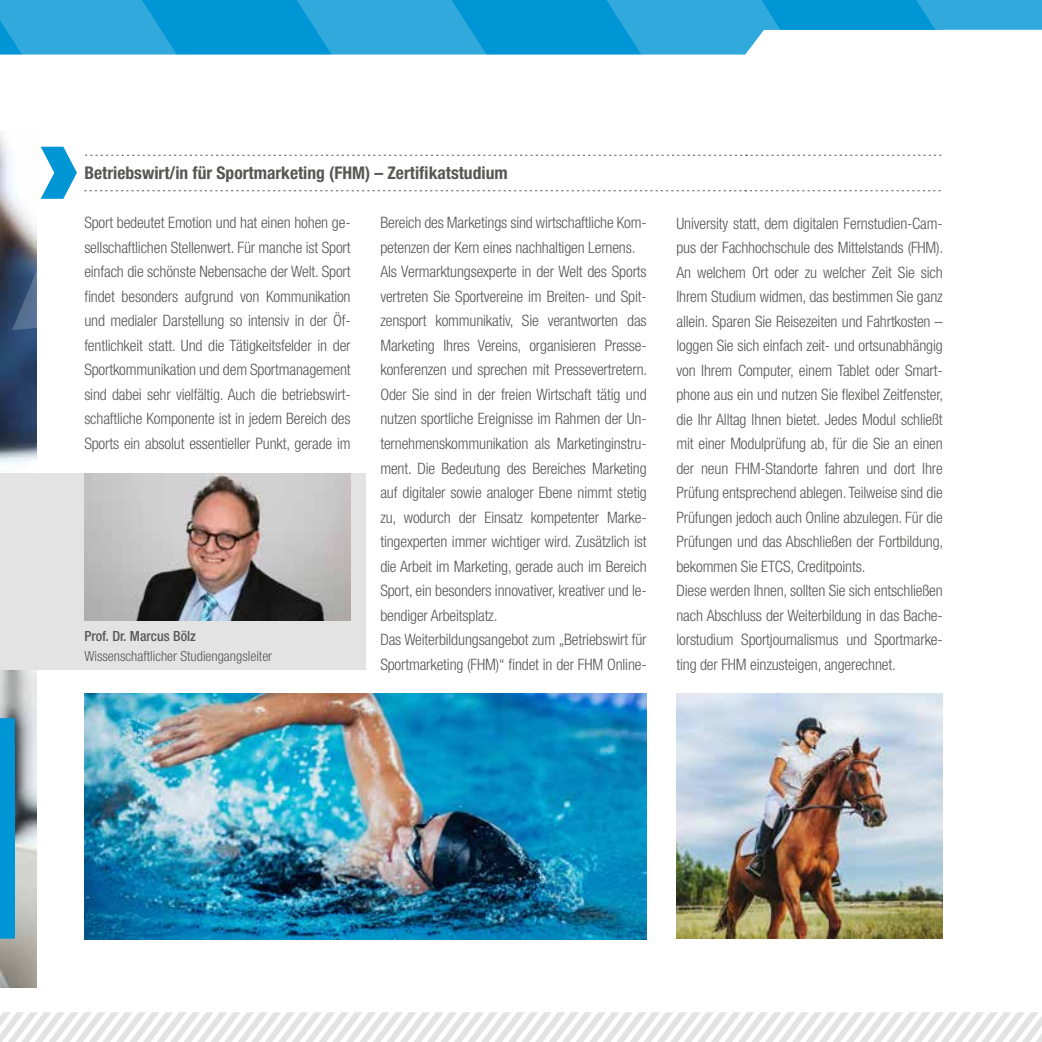
<style>
.page{position:relative;width:1042px;height:1042px;background:#fff}
.page>*{position:absolute;margin:0;border:0;box-sizing:border-box;transform-origin:0 0}
.t1{font:700 condensed 17.5px "Helvetica Neue LT Std";color:#575756}
.t2{font:300 condensed 15.75px/24.5px "Helvetica Neue LT Std";letter-spacing:-.01em;color:#575756}
.t3{font:300 condensed 14px "Helvetica Neue LT Std";color:#575756}
.t4{font:500 condensed 14px "Helvetica Neue LT Std";color:#575756}
</style>
<div class="page">
<img style="left:0;top:330px;width:36px;height:657px">
<hr style="left:0;top:934px;width:15px;height:4px;background:#0095d4">
<div style="left:0;top:743px;width:15px;height:192px;background:#0095d4"></div>
<div style="left:0;top:718px;width:15px;height:30px;background:#0095d4"></div>
<svg style="left:232px;top:0;width:630px;height:55px;fill:#0095d4"></svg>
<svg style="left:0;top:0;width:232px;height:330px"></svg>
<svg style="left:276px;top:0;width:249px;height:192px"></svg>
<svg style="left:569px;top:0;width:249px;height:192px"></svg>
<svg style="left:862px;top:0;width:180px;height:192px"></svg>
<svg style="left:41px;top:147px;width:36px;height:52px"></svg>
<svg style="left:0;top:1012px;width:1042px;height:30px"></svg>
<div style="left:0;top:473px;width:365px;height:196px;background:#e3e3e3"></div>
<img style="left:84px;top:473px;width:267px;height:147px">
<img style="left:84px;top:694px;width:563px;height:245px">
<img style="left:676px;top:694px;width:267px;height:244px">
<svg style="left:85px;top:155px;width:856px;height:1px"></svg>
<svg style="left:84px;top:190px;width:856px;height:1px"></svg>
<p class="t1" style="left:84px;top:163px;width:425px">Betriebswirt/in für Sportmarketing (FHM) – Zertifikatstudium</p>
<p class="t2" style="left:84px;top:210px;width:268px;text-align:justify">Sport bedeutet Emotion und hat einen hohen ge&shy;sellschaftlichen Stellenwert. Für manche ist Sport einfach die schönste Nebensache der Welt. Sport findet besonders aufgrund von Kommunikation und medialer Darstellung so intensiv in der Öf&shy;fentlichkeit statt. Und die Tätigkeitsfelder in der Sportkommunikation und dem Sportmanagement sind dabei sehr vielfältig. Auch die betriebswirt&shy;schaftliche Komponente ist in jedem Bereich des Sports ein absolut essentieller Punkt, gerade im</p>
<p class="t2" style="left:380px;top:210px;width:268px">Bereich des Marketings sind wirtschaftliche Kom&shy;petenzen der Kern eines nachhaltigen Lernens.<br>Als Vermarktungsexperte in der Welt des Sports vertreten Sie Sportvereine im Breiten- und Spit&shy;zensport kommunikativ, Sie verantworten das Marketing Ihres Vereins, organisieren Presse&shy;konferenzen und sprechen mit Pressevertretern.<br>Oder Sie sind in der freien Wirtschaft tätig und nutzen sportliche Ereignisse im Rahmen der Un&shy;ternehmenskommunikation als Marketinginstru&shy;ment. Die Bedeutung des Bereiches Marketing auf digitaler sowie analoger Ebene nimmt stetig zu, wodurch der Einsatz kompetenter Marke&shy;tingexperten immer wichtiger wird. Zusätzlich ist die Arbeit im Marketing, gerade auch im Bereich Sport, ein besonders innovativer, kreativer und le&shy;bendiger Arbeitsplatz.<br>Das Weiterbildungsangebot zum „Betriebswirt für Sportmarketing (FHM)“ findet in der FHM Online-</p>
<p class="t2" style="left:676px;top:211px;width:268px">University statt, dem digitalen Fernstudien-Cam&shy;pus der Fachhochschule des Mittelstands (FHM).<br>An welchem Ort oder zu welcher Zeit Sie sich Ihrem Studium widmen, das bestimmen Sie ganz allein. Sparen Sie Reisezeiten und Fahrtkosten – loggen Sie sich einfach zeit- und ortsunabhängig von Ihrem Computer, einem Tablet oder Smart&shy;phone aus ein und nutzen Sie flexibel Zeitfenster, die Ihr Alltag Ihnen bietet. Jedes Modul schließt mit einer Modulprüfung ab, für die Sie an einen der neun FHM-Standorte fahren und dort Ihre Prüfung entsprechend ablegen. Teilweise sind die Prüfungen jedoch auch Online abzulegen. Für die Prüfungen und das Abschließen der Fortbildung, bekommen Sie ETCS, Creditpoints.<br>Diese werden Ihnen, sollten Sie sich entschließen nach Abschluss der Weiterbildung in das Bache&shy;lorstudium Sportjournalismus und Sportmarke&shy;ting der FHM einzusteigen, angerechnet.</p>
<p class="t4" style="left:84px;top:628px;width:113px">Prof. Dr. Marcus Bölz</p>
<p class="t3" style="left:84px;top:647px;width:189px">Wissenschaftlicher Studiengangsleiter</p>
</div>
